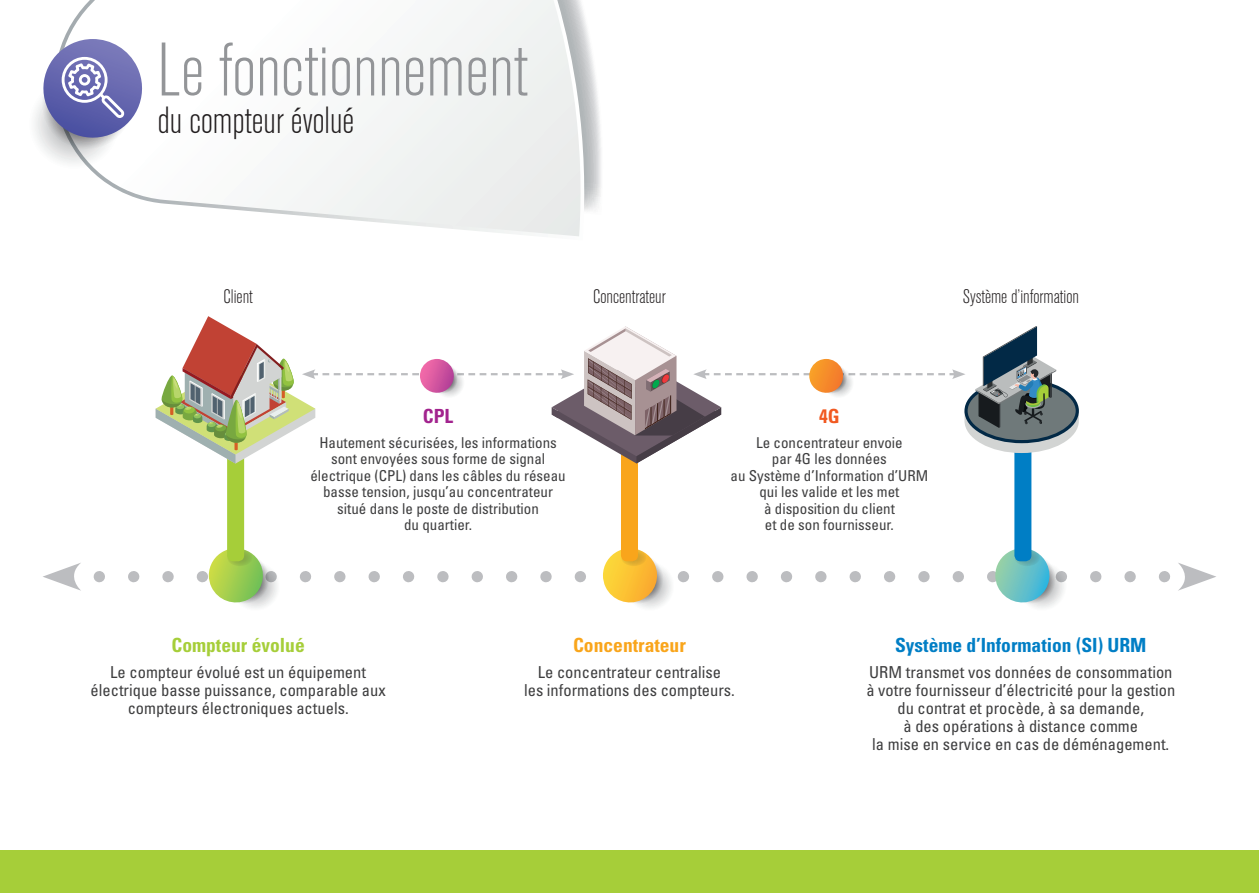
<style>
.page{position:relative;width:1259px;height:893px;background:#fff}
.page>*{position:absolute;margin:0;border:0;box-sizing:border-box;transform-origin:0 0}
.t1{font:300 condensed 75px "Akzidenz Grotesk BQ";color:#939598}
.t2{font:300 condensed 37.5px "Akzidenz Grotesk BQ";color:#231f20}
.t3{font:300 condensed 19.5px "Akzidenz Grotesk BQ";color:#231f20}
.t4{font:700 condensed 19.5px "Univers LT Std";color:#007ec5}
.t5{font:700 condensed 19.5px "Univers LT Std";color:#a6ce39}
.t6{font:700 condensed 19.5px "Univers LT Std";color:#f9a51b}
.t7{font:700 condensed 19.5px "Univers LT Std";color:#a2238e}
.t8{font:700 condensed 19.5px "Univers LT Std";color:#f15921}
.t9{font:condensed 16.5px/18px "Univers LT Std";color:#3e3e3f;text-align:center}
.t10{font:condensed 15px/16.5px "Univers LT Std";color:#3e3e3f;text-align:center}
</style>
<div class="page">
<svg style="left:43px;top:563px;width:38px;height:28px"></svg>
<svg style="left:586px;top:27px;width:15px;height:184px"></svg>
<svg style="left:64px;top:0;width:522px;height:236px"></svg>
<div style="left:0;top:850px;width:1259px;height:43px;background:#a6ce39"></div>
<svg style="left:35px;top:39px;width:114px;height:130px"></svg>
<div style="left:227px;top:434px;width:17px;height:127px;background:#a6ce39;border-radius:6px"></div>
<div style="left:621px;top:434px;width:17px;height:127px;background:#f9a51b;border-radius:6px"></div>
<svg style="left:99px;top:548px;width:1117px;height:60px"></svg>
<svg style="left:1014px;top:549px;width:26px;height:17px"></svg>
<div style="left:1014px;top:434px;width:17px;height:127px;background:#007ec5;border-radius:6px"></div>
<svg style="left:156px;top:316px;width:923px;height:148px"></svg>
<h1 class="t1" style="left:157px;top:29px;width:372px">Le fonctionnement</h1>
<h2 class="t2" style="left:157px;top:100px;width:198px">du compteur évolué</h2>
<p class="t3" style="left:223px;top:286px;width:31px">Client</p>
<p class="t3" style="left:593px;top:286px;width:74px">Concentrateur</p>
<p class="t3" style="left:962px;top:286px;width:118px">Système d’information</p>
<p class="t7" style="left:423px;top:404px;width:32px">CPL</p>
<p class="t10" style="left:310px;top:434px;width:257px">Hautement sécurisées, les informations sont envoyées sous forme de signal électrique (CPL) dans les câbles du réseau basse tension, jusqu’au concentrateur situé dans le poste de distribution<br>du quartier.</p>
<p class="t8" style="left:819px;top:404px;width:22px">4G</p>
<p class="t10" style="left:730px;top:434px;width:199px">Le concentrateur envoie<br>par 4G les données<br>au Système d’Information d’URM qui les valide et les met<br>à disposition du client<br>et de son fournisseur.</p>
<p class="t5" style="left:171px;top:633px;width:135px">Compteur évolué</p>
<p class="t9" style="left:91px;top:663px;width:297px">Le compteur évolué est un équipement électrique basse puissance, comparable aux compteurs électroniques actuels.</p>
<p class="t6" style="left:573px;top:633px;width:114px">Concentrateur</p>
<p class="t9" style="left:524px;top:663px;width:212px">Le concentrateur centralise<br>les informations des compteurs.</p>
<p class="t4" style="left:895px;top:633px;width:253px">Système d’Information (SI) URM</p>
<p class="t9" style="left:866px;top:663px;width:310px">URM transmet vos données de consommation à votre fournisseur d’électricité pour la gestion du contrat et procède, à sa demande,<br>à des opérations à distance comme<br>la mise en service en cas de déménagement.</p>
</div>
